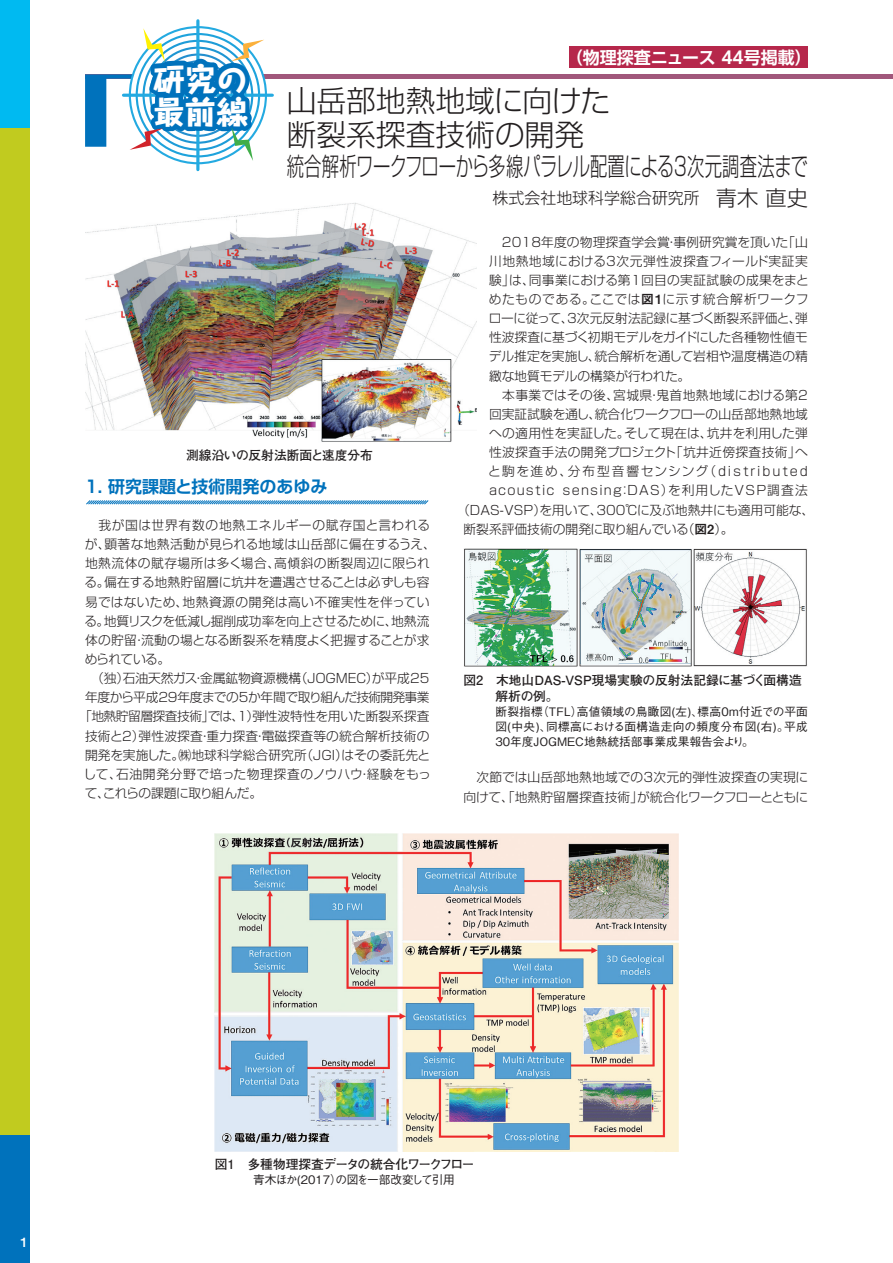
<style>
.page{position:relative;width:893px;height:1263px;background:#fff}
.page>*{position:absolute;margin:0;border:0;box-sizing:border-box;transform-origin:0 0}
.t1{font:800 31.2px "Taka Hand Std";color:#fff}
.t2{font:300 29.7px/34px "Shin Go Pro";color:#231f20}
.t3{font:300 25.5px "Shin Go Pro";letter-spacing:-.025em;color:#231f20;scale:.68 1}
.t4{font:700 16.95px "UD Shin Go Pro De";color:#fff}
.t5{font:700 16.95px "Shin Go Pro De";color:#0072bc}
.t6{font:300 15.9px "Shin Go Pro";color:#231f20}
.t7{font:300 12.75px/19.2px "Shin Go Pro";letter-spacing:.005em;color:#231f20}
.t8{font:300 12.75px "Shin Go Pro";letter-spacing:.03em;color:#231f20}
.t9{font:300 12.75px "Shin Go Pro";letter-spacing:-.03em;color:#231f20}
.t10{font:300 12.75px "Shin Go Pro";letter-spacing:.035em;color:#231f20}
.t11{font:300 12.75px "Shin Go Pro";letter-spacing:.045em;color:#231f20}
.t12{font:700 12.75px/15.9px "Futo Go B101 Pro";color:#231f20}
.t13{font:300 12.75px "Shin Go Pro";letter-spacing:.095em;color:#231f20}
.t14{font:300 12.75px "Shin Go Pro";letter-spacing:-.04em;color:#231f20}
.t15{font:300 12.75px "Shin Go Pro";letter-spacing:.15em;color:#231f20}
.t16{font:300 12.75px "Shin Go Pro";letter-spacing:.025em;color:#231f20}
.t17{font:300 12.75px "Shin Go Pro";letter-spacing:-.015em;color:#231f20}
.t18{font:300 12.75px "Shin Go Pro";letter-spacing:.04em;color:#231f20}
.t19{font:700 12.75px "Futo Go B101 Pro";letter-spacing:-.02em;color:#231f20}
.t20{font:300 12.75px "Shin Go Pro";letter-spacing:-.035em;color:#231f20}
.t21{font:12.75px "Midashi Go Pro MB31";color:#fff}
.t22{font:500 11.7px/14.9px "Gothic BBB Pro";color:#231f20;text-align:justify}
.t23{font:500 11.7px "Gothic BBB Pro";letter-spacing:-.03em;color:#231f20}
.s1{font-family:"Taka Hand Std";font-weight:800;font-size:31.2px;color:#fff}
.s2{font-size:21.3px}
.s3{font-family:"Midashi Go Pro MB31";font-weight:400}
</style>
<div class="page">
<div style="left:0;top:0;width:30px;height:1263px;background:#c1cb1f"></div>
<div style="left:0;top:0;width:30px;height:128px;background:#00baf1"></div>
<div style="left:0;top:1135px;width:30px;height:128px;background:#0072bc"></div>
<div style="left:85px;top:74px;width:808px;height:5px;background:#a1577b"></div>
<hr style="left:196px;top:21px;width:3px;height:149px;background:#24aae1">
<svg style="left:85px;top:28px;width:189px;height:144px"></svg>
<div style="left:570px;top:46px;width:238px;height:22px;background:#b6274b"></div>
<svg style="left:86px;top:500px;width:343px;height:5px;background:#82b9dd"></svg>
<img style="left:85px;top:203px;width:391px;height:239px">
<img style="left:215px;top:833px;width:463px;height:318px">
<img style="left:464px;top:549px;width:343px;height:118px">
<h3 class="t4" style="left:566px;top:43px;width:247px">（物理探査ニュース 44号掲載）</h3>
<h1 class="t1" style="left:153px;top:57px;width:96px">研究の</h1>
<h2 class="t2" style="left:287px;top:80px;width:325px;text-indent:-133px"><span class="s1">最前線</span> 山岳部地熱地域に向けた断裂系探査技術の開発</h2>
<h3 class="t3" style="left:287px;top:146px;width:769px">統合解析ワークフローから多線パラレル配置による3次元調査法まで</h3>
<p class="t6" style="left:493px;top:185px;width:317px">株式会社地球科学総合研究所　<span class="s2">青木 直史</span></p>
<p class="t12" style="left:186px;top:446px;width:188px">測線沿いの反射法断面と速度分布</p>
<h3 class="t5" style="left:85px;top:472px;width:244px">1. 研究課題と技術開発のあゆみ</h3>
<p class="t11" style="left:85px;top:515px;width:347px">　我が国は世界有数の地熱エネルギーの賦存国と言われる</p>
<p class="t7" style="left:85px;top:533px;width:353px">が、顕著な地熱活動が見られる地域は山岳部に偏在するうえ、</p>
<p class="t10" style="left:85px;top:553px;width:346px">地熱流体の賦存場所は多く場合、高傾斜の断裂周辺に限られ</p>
<p class="t7" style="left:85px;top:571px;width:346px">る。偏在する地熱貯留層に坑井を遭遇させることは必ずしも容</p>
<p class="t16" style="left:85px;top:591px;width:346px">易ではないため、地熱資源の開発は高い不確実性を伴ってい</p>
<p class="t9" style="left:85px;top:610px;width:346px">る。地質リスクを低減し掘削成功率を向上させるために、地熱流</p>
<p class="t7" style="left:85px;top:629px;width:346px">体の貯留・流動の場となる断裂系を精度よく把握することが求</p>
<p class="t7" style="left:85px;top:648px;width:87px">められている。</p>
<p class="t7" style="left:85px;top:667px;width:346px">　（独）石油天然ガス・金属鉱物資源機構（JOGMEC）が平成25</p>
<p class="t14" style="left:85px;top:687px;width:346px">年度から平成29年度までの5か年間で取り組んだ技術開発事業</p>
<p class="t9" style="left:79px;top:706px;width:352px">「地熱貯留層探査技術」では、1）弾性波特性を用いた断裂系探査</p>
<p class="t7" style="left:85px;top:724px;width:346px">技術と2）弾性波探査・重力探査・電磁探査等の統合解析技術の</p>
<p class="t7" style="left:85px;top:744px;width:347px">開発を実施した。㈱地球科学総合研究所（JGI）はその委託先と</p>
<p class="t10" style="left:84px;top:763px;width:349px">して、石油開発分野で培った物理探査のノウハウ・経験をもっ</p>
<p class="t20" style="left:85px;top:783px;width:179px">て、これらの課題に取り組んだ。</p>
<p class="t7" style="left:489px;top:231px;width:320px">　2018年度の物理探査学会賞・事例研究賞を頂いた「山</p>
<p class="t11" style="left:489px;top:250px;width:320px">川地熱地域における3次元弾性波探査フィールド実証実</p>
<p class="t8" style="left:489px;top:270px;width:321px">験」は、同事業における第1回目の実証試験の成果をまと</p>
<p class="t18" style="left:489px;top:289px;width:321px">めたものである。ここでは<span class="s3">図1</span>に示す統合解析ワークフ</p>
<p class="t7" style="left:489px;top:307px;width:321px">ローに従って、3次元反射法記録に基づく断裂系評価と、弾</p>
<p class="t17" style="left:489px;top:327px;width:320px">性波探査に基づく初期モデルをガイドにした各種物性値モ</p>
<p class="t7" style="left:489px;top:345px;width:321px">デル推定を実施し、統合解析を通して岩相や温度構造の精</p>
<p class="t7" style="left:489px;top:365px;width:203px">緻な地質モデルの構築が行われた。</p>
<p class="t8" style="left:489px;top:384px;width:320px">　本事業ではその後、宮城県・鬼首地熱地域における第2</p>
<p class="t7" style="left:489px;top:403px;width:320px">回実証試験を通し、統合化ワークフローの山岳部地熱地域</p>
<p class="t7" style="left:489px;top:422px;width:320px">への適用性を実証した。そして現在は、坑井を利用した弾</p>
<p class="t8" style="left:489px;top:442px;width:320px">性波探査手法の開発プロジェクト「坑井近傍探査技術」へ</p>
<p class="t15" style="left:488px;top:461px;width:321px">と駒を進め、分布型音響センシング（distributed</p>
<p class="t13" style="left:489px;top:480px;width:320px">acoustic sensing：DAS）を利用したVSP調査法</p>
<p class="t7" style="left:457px;top:498px;width:359px">（DAS-VSP）を用いて、300℃に及ぶ地熱井にも適用可能な、</p>
<p class="t7" style="left:463px;top:518px;width:272px">断裂系評価技術の開発に取り組んでいる（<span class="s3">図2</span>）。</p>
<p class="t12" style="left:495px;top:671px;width:308px;text-indent:-32px">図2　木地山DAS-VSP現場実験の反射法記録に基づく面構造解析の例。</p>
<p class="t22" style="left:495px;top:703px;width:314px">断裂指標（TFL）高値領域の鳥瞰図(左)、標高0m付近での平面図(中央)、同標高における面構造走向の頻度分布図(右)。平成30年度JOGMEC地熱統括部事業成果報告会より。</p>
<p class="t7" style="left:463px;top:766px;width:346px">　次節では山岳部地熱地域での3次元的弾性波探査の実現に向けて、「地熱貯留層探査技術」が統合化ワークフローとともに</p>
<p class="t21" style="left:21px;top:1231px;width:9px">1</p>
<p class="t19" style="left:215px;top:1154px;width:261px">図1　多種物理探査データの統合化ワークフロー</p>
<p class="t23" style="left:253px;top:1170px;width:203px">青木ほか(2017）の図を一部改変して引用</p>
</div>
